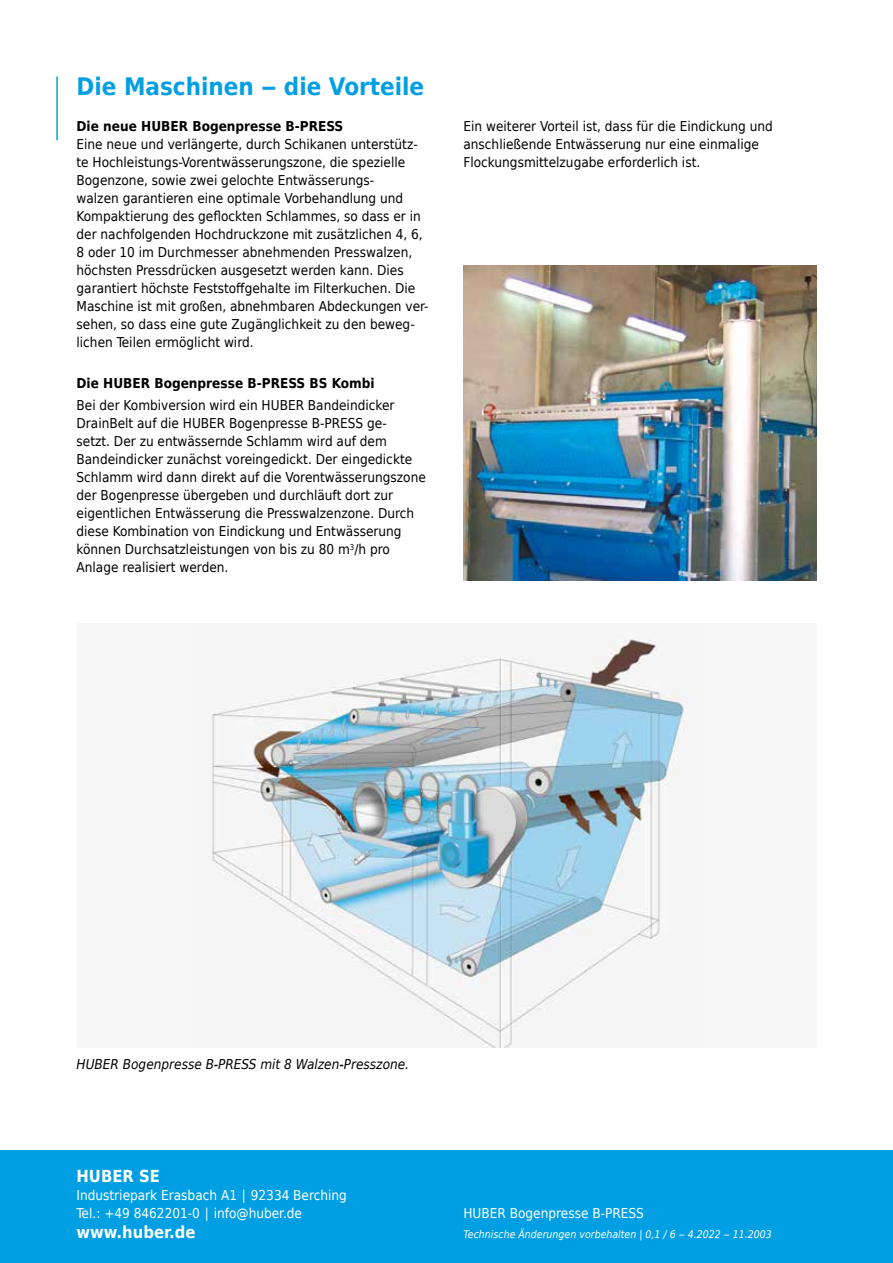
<style>
.page{position:relative;width:893px;height:1263px;background:#fff}
.page>*{position:absolute;margin:0;border:0;box-sizing:border-box;transform-origin:0 0}
.t1{font:700 24px "Huber Tec";color:#009fe3}
.t2{font:700 16.5px "Huber Tec";color:#fff}
.t3{font:13.5px/18px "Huber Tec";color:#000}
.t4{font:13.5px/18px "Huber Tec";color:#fff}
.t5{font:700 13.5px "Huber Tec";color:#000}
.t6{font:italic 13.5px "Huber Tec";color:#000}
.t7{font:italic 10.5px "Huber Tec";color:#fff}
</style>
<div class="page">
<div style="left:0;top:1151px;width:893px;height:112px;background:#009fe3"></div>
<hr style="left:56px;top:77px;width:2px;height:63px;background:#009fe3">
<img style="left:463px;top:266px;width:353px;height:314px">
<div style="left:77px;top:623px;width:740px;height:425px;background:#f6f6f6"></div>
<img style="left:212px;top:639px;width:482px;height:409px">
<h1 class="t1" style="left:77px;top:67px;width:349px">Die Maschinen – die Vorteile</h1>
<p class="t5" style="left:77px;top:116px;width:268px">Die neue HUBER Bogenpresse B-PRESS</p>
<p class="t3" style="left:77px;top:135px;width:354px">Eine neue und verlängerte, durch Schikanen unterstütz&shy;te Hochleistungs-Vorentwässerungszone, die spezielle Bogenzone, sowie zwei gelochte Entwässerungs-<br>walzen garantieren eine optimale Vorbehandlung und Kompaktierung des geflockten Schlammes, so dass er in der nachfolgenden Hochdruckzone mit zusätzlichen 4, 6, 8 oder 10 im Durchmesser abnehmenden Presswalzen, höchsten Pressdrücken ausgesetzt werden kann. Dies garantiert höchste Feststoffgehalte im Filterkuchen. Die Maschine ist mit großen, abnehmbaren Abdeckungen ver&shy;sehen, so dass eine gute Zugänglichkeit zu den beweg&shy;lichen Teilen ermöglicht wird.</p>
<p class="t5" style="left:77px;top:372px;width:300px">Die HUBER Bogenpresse B-PRESS BS Kombi</p>
<p class="t3" style="left:77px;top:395px;width:351px">Bei der Kombiversion wird ein HUBER Bandeindicker DrainBelt auf die HUBER Bogenpresse B-PRESS ge-<br>setzt. Der zu entwässernde Schlamm wird auf dem Bandeindicker zunächst voreingedickt. Der eingedickte Schlamm wird dann direkt auf die Vorentwässerungszone der Bogenpresse übergeben und durchläuft dort zur eigentlichen Entwässerung die Presswalzenzone. Durch diese Kombination von Eindickung und Entwässerung können Durchsatzleistungen von bis zu 80 m<sup>3</sup>/h pro Anlage realisiert werden.</p>
<p class="t3" style="left:463px;top:117px;width:311px">Ein weiterer Vorteil ist, dass für die Eindickung und anschließende Entwässerung nur eine einmalige<br>Flockungsmittelzugabe erforderlich ist.</p>
<p class="t6" style="left:77px;top:1055px;width:334px">HUBER Bogenpresse B-PRESS mit 8 Walzen-Presszone.</p>
<p class="t2" style="left:77px;top:1162px;width:85px">HUBER SE</p>
<p class="t4" style="left:77px;top:1185px;width:272px">Industriepark Erasbach A1 ∣ 92334 Berching<br>Tel.: +49 8462201-0 ∣ info@huber.de</p>
<p class="t2" style="left:77px;top:1218px;width:120px">www.huber.de</p>
<p class="t4" style="left:463px;top:1203px;width:182px">HUBER Bogenpresse B-PRESS</p>
<p class="t7" style="left:463px;top:1226px;width:310px">Technische Änderungen vorbehalten | 0,1 / 6 – 4.2022 – 11.2003</p>
</div>
